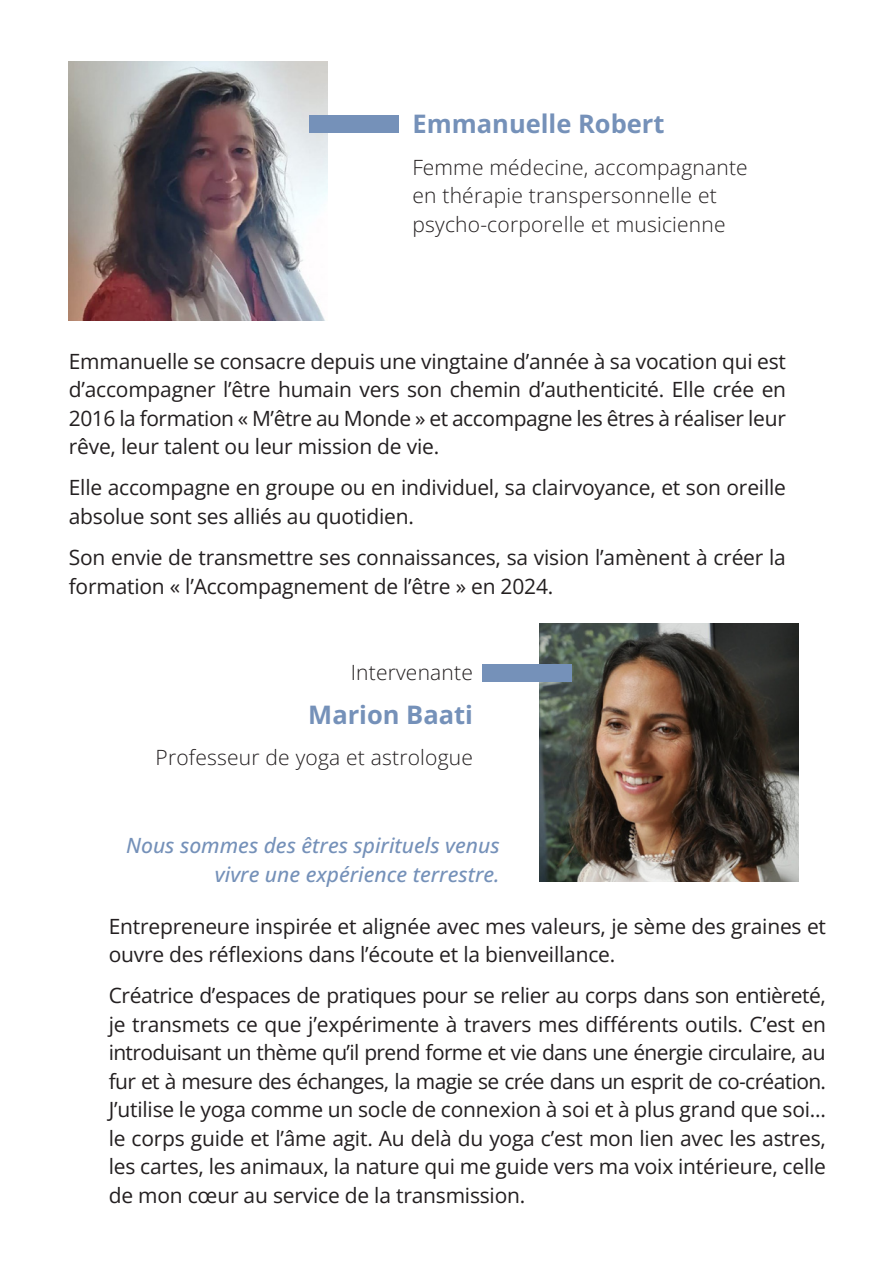
<style>
.page{position:relative;width:893px;height:1263px;background:#fff}
.page>*{position:absolute;margin:0;border:0;box-sizing:border-box;transform-origin:0 0}
.t1{font:700 25.5px "Open Sans";color:#7591b9}
.t2{font:21px/28.5px "Open Sans";letter-spacing:-.01em;color:#231f20}
.t3{font:300 21px/28.5px "Open Sans";letter-spacing:.01em;color:#231f20}
.t4{font:italic 500 21px/28.5px "Open Sans";color:#7591b9;text-align:right}
</style>
<div class="page">
<img style="left:69px;top:62px;width:259px;height:258px">
<img style="left:540px;top:623px;width:258px;height:259px">
<div style="left:310px;top:116px;width:89px;height:17px;background:#7591b9"></div>
<div style="left:482px;top:664px;width:89px;height:17px;background:#7591b9"></div>
<p class="t1" style="left:412px;top:106px;width:254px">Emmanuelle Robert</p>
<p class="t3" style="left:412px;top:152px;width:337px">Femme médecine, accompagnante en thérapie transpersonnelle et psycho-corporelle et musicienne</p>
<p class="t2" style="left:69px;top:346px;width:719px;text-align:justify">Emmanuelle se consacre depuis une vingtaine d’année à sa vocation qui est d’accompagner l’être humain vers son chemin d’authenticité. Elle crée en 2016 la formation « M’être au Monde » et accompagne les êtres à réaliser leur rêve, leur talent ou leur mission de vie.</p>
<p class="t2" style="left:69px;top:473px;width:719px">Elle accompagne en groupe ou en individuel, sa clairvoyance, et son oreille absolue sont ses alliés au quotidien.</p>
<p class="t2" style="left:69px;top:543px;width:719px">Son envie de transmettre ses connaissances, sa vision l’amènent à créer la formation « l’Accompagnement de l’être » en 2024.</p>
<p class="t3" style="left:351px;top:658px;width:124px">Intervenante</p>
<p class="t1" style="left:308px;top:697px;width:166px">Marion Baati</p>
<p class="t3" style="left:156px;top:743px;width:319px">Professeur de yoga et astrologue</p>
<p class="t4" style="left:126px;top:831px;width:375px">Nous sommes des êtres spirituels venus vivre une expérience terrestre.</p>
<p class="t2" style="left:109px;top:911px;width:719px">Entrepreneure inspirée et alignée avec mes valeurs, je sème des graines et ouvre des réflexions dans l’écoute et la bienveillance.</p>
<p class="t2" style="left:109px;top:981px;width:719px;text-align:justify">Créatrice d’espaces de pratiques pour se relier au corps dans son entièreté, je transmets ce que j’expérimente à travers mes différents outils. C’est en introduisant un thème qu’il prend forme et vie dans une énergie circulaire, au fur et à mesure des échanges, la magie se crée dans un esprit de co-création.<br>J’utilise le yoga comme un socle de connexion à soi et à plus grand que soi... le corps guide et l’âme agit. Au delà du yoga c’est mon lien avec les astres, les cartes, les animaux, la nature qui me guide vers ma voix intérieure, celle de mon cœur au service de la transmission.</p>
</div>
